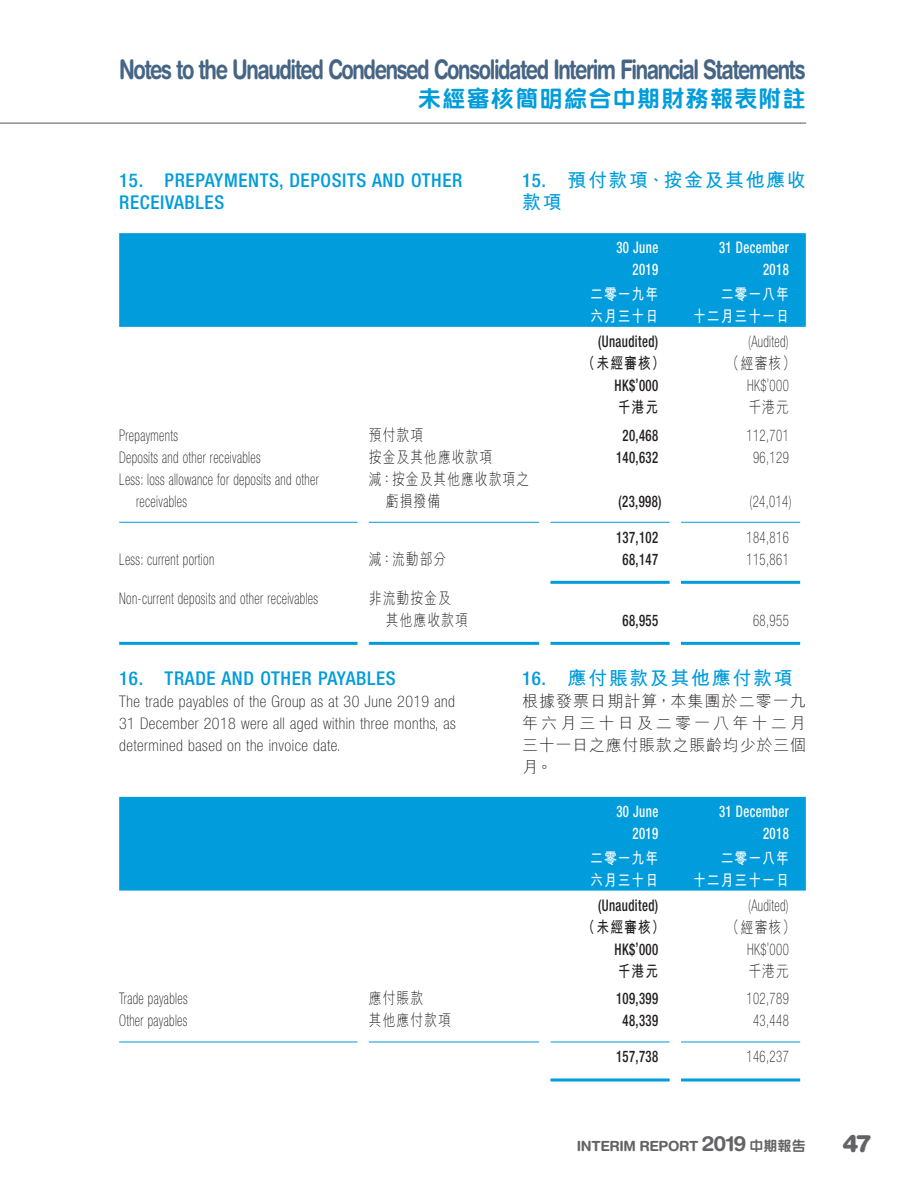
<style>
.page{position:relative;width:908px;height:1191px;background:#fff}
.page>*{position:absolute;margin:0;border:0;box-sizing:border-box;transform-origin:0 0}
.t1{font:700 27px "Helvetica Rounded LT Std";letter-spacing:-.07em;color:#466585;scale:.75 1}
.t2{font:900 24px "Helvetica Rounded LT Std";color:#636366}
.t3{font:800 23px "M Yuen HK";letter-spacing:.055em;color:#009cdc}
.Heading_1{font:500 condensed 19px/22px "Helvetica Neue LT Std";letter-spacing:.035em;color:#009cdc}
.C_Heading_1{font:700 19px/22px "M Hei HK";letter-spacing:.085em;color:#009cdc}
.Body_Text{font:100 condensed 16px/22px "Helvetica Neue LT Std";letter-spacing:.03em;color:#231f20;scale:.8 1}
.Body_Text-2{font:100 condensed 16px/22px "Helvetica Neue LT Std";letter-spacing:.03em;color:#231f20;text-align:justify}
.Body_Text-3{font:500 condensed 16px "Helvetica Neue LT Std";letter-spacing:.03em;color:#231f20;scale:.8 1}
.Body_Text-4{font:300 16px/22px "M Hei HK";letter-spacing:.08em;color:#231f20;scale:.8 1}
.C_Body_Text{font:300 16px/22px "M Hei HK";letter-spacing:.065em;color:#231f20;text-align:justify}
.Body_Text-5{font:500 condensed 16px "Helvetica Neue LT Std";letter-spacing:.03em;color:#fff;scale:.8 1}
.Body_Text-6{font:700 16px "M Hei HK";letter-spacing:.08em;color:#fff;scale:.8 1}
.Body_Text-7{font:700 16px "M Hei HK";letter-spacing:.08em;color:#231f20;scale:.8 1}
.t4{font:700 14px "Helvetica Rounded LT Std";letter-spacing:-.025em;color:#636366}
.s1{font-family:"Helvetica Neue LT Std";font-weight:500;font-stretch:condensed}
.s2{font-size:21px}
.s3{font-family:"M Yuen HK";font-weight:800}
</style>
<div class="page">
<hr style="left:0;top:123px;width:805px;height:1px;background:#57585a">
<div style="left:119px;top:233px;width:686px;height:94px;background:#009cdc"></div>
<hr style="left:119px;top:522px;width:238px;height:1px;background:#009cdc">
<hr style="left:369px;top:522px;width:170px;height:1px;background:#009cdc">
<hr style="left:550px;top:522px;width:119px;height:1px;background:#009cdc">
<hr style="left:680px;top:522px;width:119px;height:1px;background:#009cdc">
<hr style="left:550px;top:581px;width:119px;height:3px;background:#009cdc">
<hr style="left:680px;top:581px;width:119px;height:3px;background:#009cdc">
<hr style="left:119px;top:642px;width:238px;height:3px;background:#009cdc">
<hr style="left:369px;top:642px;width:170px;height:3px;background:#009cdc">
<hr style="left:550px;top:642px;width:119px;height:3px;background:#009cdc">
<hr style="left:680px;top:642px;width:119px;height:3px;background:#009cdc">
<div style="left:119px;top:797px;width:686px;height:93px;background:#009cdc"></div>
<hr style="left:119px;top:1041px;width:238px;height:1px;background:#009cdc">
<hr style="left:369px;top:1041px;width:170px;height:1px;background:#009cdc">
<hr style="left:550px;top:1041px;width:119px;height:1px;background:#009cdc">
<hr style="left:680px;top:1041px;width:119px;height:1px;background:#009cdc">
<hr style="left:550px;top:1078px;width:119px;height:3px;background:#009cdc">
<hr style="left:680px;top:1078px;width:119px;height:3px;background:#009cdc">
<h1 class="t1" style="left:119px;top:53px;width:916px">Notes to the Unaudited Condensed Consolidated Interim Financial Statements</h1>
<h3 class="t3" style="left:418px;top:87px;width:389px">未經審核簡明綜合中期財務報表附註</h3>
<p class="Heading_1" style="left:119px;top:169px;width:344px">15. PREPAYMENTS, DEPOSITS AND OTHER<br>RECEIVABLES</p>
<p class="C_Heading_1" style="left:522px;top:167px;width:285px"><span class="s1">15.</span> 預付款項、按金及其他應收款項</p>
<p class="Body_Text-5" style="left:616px;top:238px;width:54px">30 June</p>
<p class="Body_Text-5" style="left:632px;top:260px;width:34px">2019</p>
<p class="Body_Text-6" style="left:590px;top:282px;width:87px">二零一九年</p>
<p class="Body_Text-6" style="left:590px;top:304px;width:87px">六月三十日</p>
<p class="Body_Text-5" style="left:718px;top:238px;width:89px">31 December</p>
<p class="Body_Text-5" style="left:762px;top:260px;width:34px">2018</p>
<p class="Body_Text-6" style="left:720px;top:282px;width:87px">二零一八年</p>
<p class="Body_Text-6" style="left:692px;top:304px;width:121px">十二月三十一日</p>
<p class="Body_Text-3" style="left:598px;top:332px;width:77px">(Unaudited)</p>
<p class="Body_Text" style="left:747px;top:330px;width:52px">(Audited)</p>
<p class="Body_Text-7" style="left:582px;top:351px;width:105px">（未經審核）</p>
<p class="Body_Text-4" style="left:726px;top:352px;width:87px">（經審核）</p>
<p class="Body_Text-3" style="left:614px;top:376px;width:56px">HK$’000</p>
<p class="Body_Text" style="left:746px;top:374px;width:54px">HK$’000</p>
<p class="Body_Text-7" style="left:617px;top:395px;width:52px">千港元</p>
<p class="Body_Text-4" style="left:748px;top:396px;width:52px">千港元</p>
<p class="Body_Text" style="left:119px;top:424px;width:75px">Prepayments</p>
<p class="Body_Text-4" style="left:369px;top:423px;width:69px">預付款項</p>
<p class="Body_Text-3" style="left:622px;top:425px;width:46px">20,468</p>
<p class="Body_Text" style="left:746px;top:424px;width:54px">112,701</p>
<p class="Body_Text" style="left:119px;top:446px;width:178px">Deposits and other receivables</p>
<p class="Body_Text-4" style="left:369px;top:445px;width:156px">按金及其他應收款項</p>
<p class="Body_Text-3" style="left:615px;top:447px;width:54px">140,632</p>
<p class="Body_Text" style="left:752px;top:446px;width:46px">96,129</p>
<p class="Body_Text" style="left:136px;top:468px;width:230px;text-indent:-17px">Less: loss allowance for deposits and other receivables</p>
<p class="Body_Text-4" style="left:386px;top:467px;width:181px;text-indent:-17px">減：按金及其他應收款項之虧損撥備</p>
<p class="Body_Text-3" style="left:618px;top:491px;width:55px">(23,998)</p>
<p class="Body_Text" style="left:749px;top:490px;width:54px">(24,014)</p>
<p class="Body_Text-3" style="left:615px;top:527px;width:54px">137,102</p>
<p class="Body_Text" style="left:746px;top:526px;width:54px">184,816</p>
<p class="Body_Text" style="left:119px;top:548px;width:120px">Less: current portion</p>
<p class="Body_Text-4" style="left:369px;top:547px;width:98px">減：流動部分</p>
<p class="Body_Text-3" style="left:622px;top:549px;width:46px">68,147</p>
<p class="Body_Text" style="left:746px;top:548px;width:54px">115,861</p>
<p class="Body_Text" style="left:119px;top:587px;width:250px">Non-current deposits and other receivables</p>
<p class="Body_Text-4" style="left:386px;top:586px;width:104px;text-indent:-17px">非流動按金及<br>其他應收款項</p>
<p class="Body_Text-3" style="left:622px;top:610px;width:46px">68,955</p>
<p class="Body_Text" style="left:752px;top:609px;width:46px">68,955</p>
<p class="Heading_1" style="left:119px;top:667px;width:278px">16. TRADE AND OTHER PAYABLES</p>
<p class="Body_Text-2" style="left:119px;top:690px;width:338px">The trade payables of the Group as at 30 June 2019 and 31 December 2018 were all aged within three months, as determined based on the invoice date.</p>
<p class="C_Heading_1" style="left:522px;top:665px;width:272px"><span class="s1">16.</span> 應付賬款及其他應付款項</p>
<p class="C_Body_Text" style="left:522px;top:689px;width:285px">根據發票日期計算，本集團於二零一九年六月三十日及二零一八年十二月三十一日之應付賬款之賬齡均少於三個月。</p>
<p class="Body_Text-5" style="left:616px;top:801px;width:54px">30 June</p>
<p class="Body_Text-5" style="left:632px;top:823px;width:34px">2019</p>
<p class="Body_Text-6" style="left:590px;top:846px;width:87px">二零一九年</p>
<p class="Body_Text-6" style="left:590px;top:868px;width:87px">六月三十日</p>
<p class="Body_Text-5" style="left:718px;top:801px;width:89px">31 December</p>
<p class="Body_Text-5" style="left:762px;top:823px;width:34px">2018</p>
<p class="Body_Text-6" style="left:720px;top:846px;width:87px">二零一八年</p>
<p class="Body_Text-6" style="left:692px;top:868px;width:121px">十二月三十一日</p>
<p class="Body_Text-3" style="left:598px;top:895px;width:77px">(Unaudited)</p>
<p class="Body_Text" style="left:747px;top:893px;width:52px">(Audited)</p>
<p class="Body_Text-7" style="left:582px;top:915px;width:105px">（未經審核）</p>
<p class="Body_Text-4" style="left:726px;top:915px;width:87px">（經審核）</p>
<p class="Body_Text-3" style="left:614px;top:939px;width:56px">HK$’000</p>
<p class="Body_Text" style="left:746px;top:937px;width:54px">HK$’000</p>
<p class="Body_Text-7" style="left:617px;top:959px;width:52px">千港元</p>
<p class="Body_Text-4" style="left:748px;top:959px;width:52px">千港元</p>
<p class="Body_Text" style="left:119px;top:987px;width:87px">Trade payables</p>
<p class="Body_Text-4" style="left:369px;top:987px;width:69px">應付賬款</p>
<p class="Body_Text-3" style="left:615px;top:989px;width:54px">109,399</p>
<p class="Body_Text" style="left:746px;top:987px;width:54px">102,789</p>
<p class="Body_Text" style="left:119px;top:1009px;width:87px">Other payables</p>
<p class="Body_Text-4" style="left:369px;top:1009px;width:104px">其他應付款項</p>
<p class="Body_Text-3" style="left:622px;top:1011px;width:46px">48,339</p>
<p class="Body_Text" style="left:752px;top:1009px;width:46px">43,448</p>
<p class="Body_Text-3" style="left:615px;top:1047px;width:54px">157,738</p>
<p class="Body_Text" style="left:746px;top:1045px;width:54px">146,237</p>
<p class="t4" style="left:576px;top:1137px;width:230px">INTERIM REPORT <span class="s2">2019</span> <span class="s3">中期報告</span></p>
<h2 class="t2" style="left:842px;top:1127px;width:30px">47</h2>
</div>
